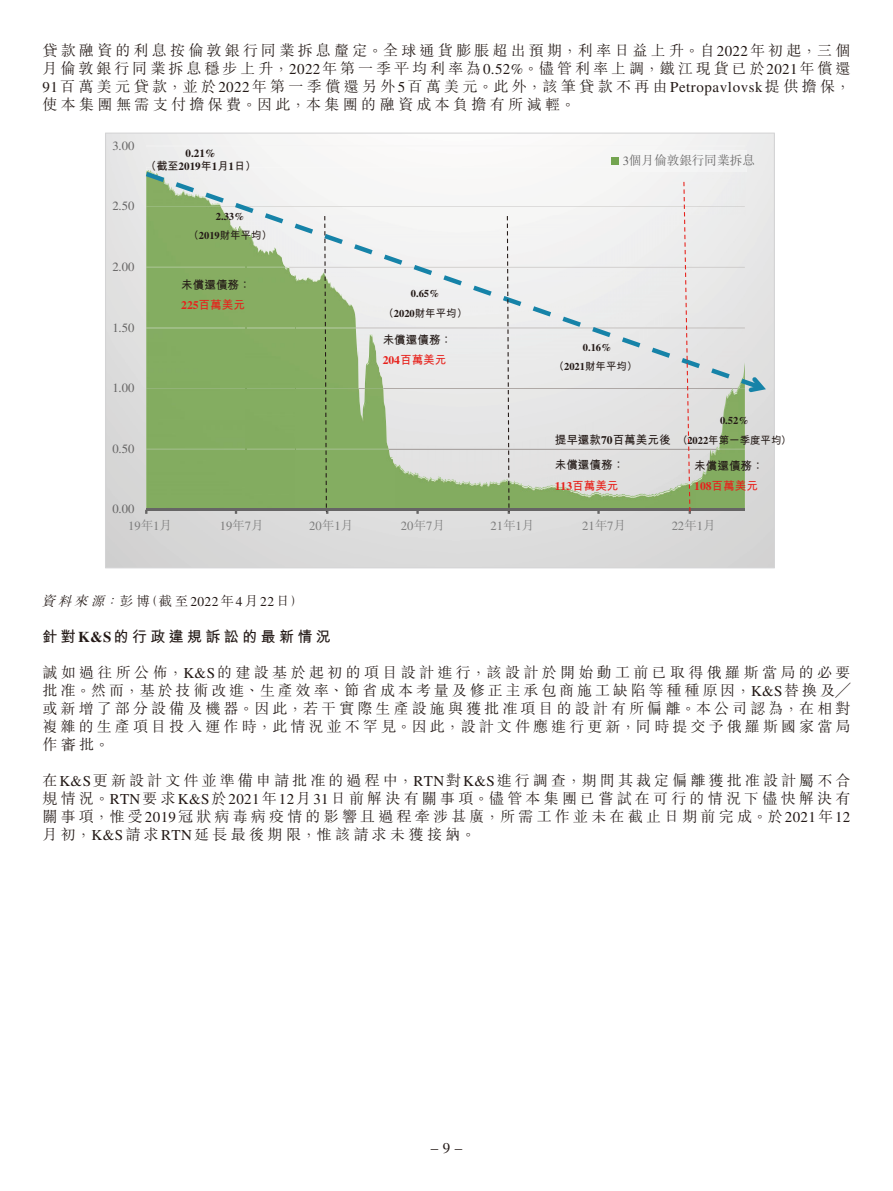
<style>
.page{position:relative;width:893px;height:1191px;background:#fff}
.page>*{position:absolute;margin:0;border:0;box-sizing:border-box;transform-origin:0 0}
.t1{font:15px/18px "M Sung HK Light E Ten B5 H";letter-spacing:.215em;color:#231916;text-align:justify}
.t2{font:15px "M Hei HK Bold E Ten B5 H";letter-spacing:.225em;color:#231916}
.t3{font:15px "Times LT Std";color:#231916}
.t4{font:13.5px "M Sung HK Light E Ten B5 H";color:#231916}
.t5{font:12.6px "Times LT Std";color:#7d7d7d}
.t6{font:12.6px "Times LT Std";color:#666565}
.t7{font:12.6px "M Sung HK Light E Ten B5 H";color:#666565}
.t8{font:11.55px/20.1px "M Hei HK Bold E Ten B5 H";color:#231916}
.t9{font:11.55px "M Hei HK Bold E Ten B5 H";color:#e7211b}
.t10{font:11.1px "M Hei HK Bold E Ten B5 H";color:#231916}
.t11{font:700 11.1px "Times LT Std";color:#231916}
.t12{font:10.5px "M Hei HK Bold E Ten B5 H";color:#231916}
.t13{font:700 10.5px "Times LT Std";color:#231916}
.s1{font-family:"Times LT Std"}
.s2{font-family:"Times LT Std";font-weight:700}
.s3{font-family:"Times LT Std";font-weight:700;color:#e7211b}
.s4{color:#e7211b}
.s5{font-size:10.5px}
.s6{font-family:"Times LT Std";font-weight:700;font-size:10.5px}
.s7{font-family:"M Sung HK Light E Ten B5 H"}
.s8{font-style:italic}
</style>
<div class="page">
<svg style="left:105px;top:133px;width:670px;height:435px;background:#c9d3c0"></svg>
<svg style="left:146px;top:172px;width:613px;height:217px;fill:#ebebeb"></svg>
<svg style="left:748px;top:377px;width:18px;height:15px"></svg>
<svg style="left:324px;top:216px;width:4px;height:298px"></svg>
<svg style="left:683px;top:182px;width:8px;height:332px;background:#dacfca"></svg>
<svg style="left:507px;top:216px;width:3px;height:298px"></svg>
<p class="t1" style="left:43px;top:43px;width:809px">貸款融資的利息按倫敦銀行同業拆息釐定。全球通貨膨脹超出預期，利率日益上升。自<span class="s1">2022</span>年初起，三個月倫敦銀行同業拆息穩步上升，<span class="s1">2022</span>年第一季平均利率為<span class="s1">0.52%</span>。儘管利率上調，鐵江現貨已於<span class="s1">2021</span>年償還<span class="s1">91</span>百萬美元貸款，並於<span class="s1">2022</span>年第一季償還另外<span class="s1">5</span>百萬美元。此外，該筆貸款不再由<span class="s1">Petropavlovsk</span>提供擔保，使本集團無需支付擔保費。因此，本集團的融資成本負擔有所減輕。</p>
<p class="t6" style="left:112px;top:138px;width:24px">3.00</p>
<p class="t6" style="left:112px;top:198px;width:24px">2.50</p>
<p class="t6" style="left:112px;top:259px;width:24px">2.00</p>
<p class="t6" style="left:112px;top:320px;width:24px">1.50</p>
<p class="t11" style="left:186px;top:147px;width:32px">0.21%</p>
<p class="t10" style="left:145px;top:162px;width:112px">（截至<span class="s2">2019</span>年<span class="s2">1</span>月<span class="s2">1</span>日）</p>
<p class="t13" style="left:216px;top:210px;width:30px">2.33%</p>
<p class="t12" style="left:188px;top:231px;width:85px">（<span class="s2">2019</span>財年平均）</p>
<p class="t8" style="left:181px;top:276px;width:71px">未償還債務：<br><span class="s3">225</span><span class="s4">百萬美元</span></p>
<p class="t6" style="left:112px;top:380px;width:24px">1.00</p>
<p class="t6" style="left:112px;top:441px;width:24px">0.50</p>
<p class="t6" style="left:112px;top:502px;width:24px">0.00</p>
<p class="t13" style="left:411px;top:288px;width:30px">0.65%</p>
<p class="t12" style="left:383px;top:309px;width:85px">（<span class="s2">2020</span>財年平均）</p>
<p class="t8" style="left:383px;top:331px;width:71px">未償還債務：<br><span class="s3">204</span><span class="s4">百萬美元</span></p>
<p class="t7" style="left:623px;top:155px;width:134px"><span class="s1">3</span>個月倫敦銀行同業拆息</p>
<p class="t13" style="left:583px;top:341px;width:30px">0.16%</p>
<p class="t12" style="left:554px;top:362px;width:85px">（<span class="s2">2021</span>財年平均）</p>
<p class="t13" style="left:720px;top:414px;width:30px">0.52%</p>
<p class="t8" style="left:555px;top:429px;width:238px;line-height:25px">提早還款<span class="s2">70</span>百萬美元後 <span class="s5">（</span><span class="s6">2022</span><span class="s5">年第一季度平均）</span>未償還債務：</p>
<p class="t9" style="left:555px;top:481px;width:65px"><span class="s2">113</span>百萬美元</p>
<p class="t8" style="left:694px;top:457px;width:71px">未償還債務：<br><span class="s3">108</span><span class="s4">百萬美元</span></p>
<p class="t5" style="left:128px;top:518px;width:46px">19<span class="s7">年</span>1<span class="s7">月</span></p>
<p class="t5" style="left:220px;top:518px;width:46px">19<span class="s7">年</span>7<span class="s7">月</span></p>
<p class="t5" style="left:309px;top:518px;width:46px">20<span class="s7">年</span>1<span class="s7">月</span></p>
<p class="t5" style="left:401px;top:518px;width:46px">20<span class="s7">年</span>7<span class="s7">月</span></p>
<p class="t5" style="left:490px;top:518px;width:46px">21<span class="s7">年</span>1<span class="s7">月</span></p>
<p class="t5" style="left:582px;top:518px;width:46px">21<span class="s7">年</span>7<span class="s7">月</span></p>
<p class="t5" style="left:672px;top:518px;width:46px">22<span class="s7">年</span>1<span class="s7">月</span></p>
<p class="t4" style="left:41px;top:595px;width:264px"><span class="s8">資料來源：</span>彭博（截至<span class="s1">2022</span>年<span class="s1">4</span>月<span class="s1">22</span>日）</p>
<p class="t2" style="left:43px;top:630px;width:290px">針對<span class="s2">K&amp;S</span>的行政違規訴訟的最新情況</p>
<p class="t1" style="left:43px;top:665px;width:809px">誠如過往所公佈，<span class="s1">K&amp;S</span>的建設基於起初的項目設計進行，該設計於開始動工前已取得俄羅斯當局的必要批准。然而，基於技術改進、生產效率、節省成本考量及修正主承包商施工缺陷等種種原因，<span class="s1">K&amp;S</span>替換及╱或新增了部分設備及機器。因此，若干實際生產設施與獲批准項目的設計有所偏離。本公司認為，在相對複雜的生產項目投入運作時，此情況並不罕見。因此，設計文件應進行更新，同時提交予俄羅斯國家當局作審批。</p>
<p class="t1" style="left:43px;top:773px;width:809px">在<span class="s1">K&amp;S</span>更新設計文件並準備申請批准的過程中，<span class="s1">RTN</span>對<span class="s1">K&amp;S</span>進行調查，期間其裁定偏離獲批准設計屬不合規情況。<span class="s1">RTN</span>要求<span class="s1">K&amp;S</span>於<span class="s1">2021</span>年<span class="s1">12</span>月<span class="s1">31</span>日前解決有關事項。儘管本集團已嘗試在可行的情況下儘快解決有關事項，惟受<span class="s1">2019</span>冠狀病毒病疫情的影響且過程牽涉甚廣，所需工作並未在截止日期前完成。於<span class="s1">2021</span>年<span class="s1">12</span>月初，<span class="s1">K&amp;S</span>請求<span class="s1">RTN</span>延長最後期限，惟該請求未獲接納。</p>
<p class="t3" style="left:431px;top:1139px;width:33px">– 9 –</p>
</div>
